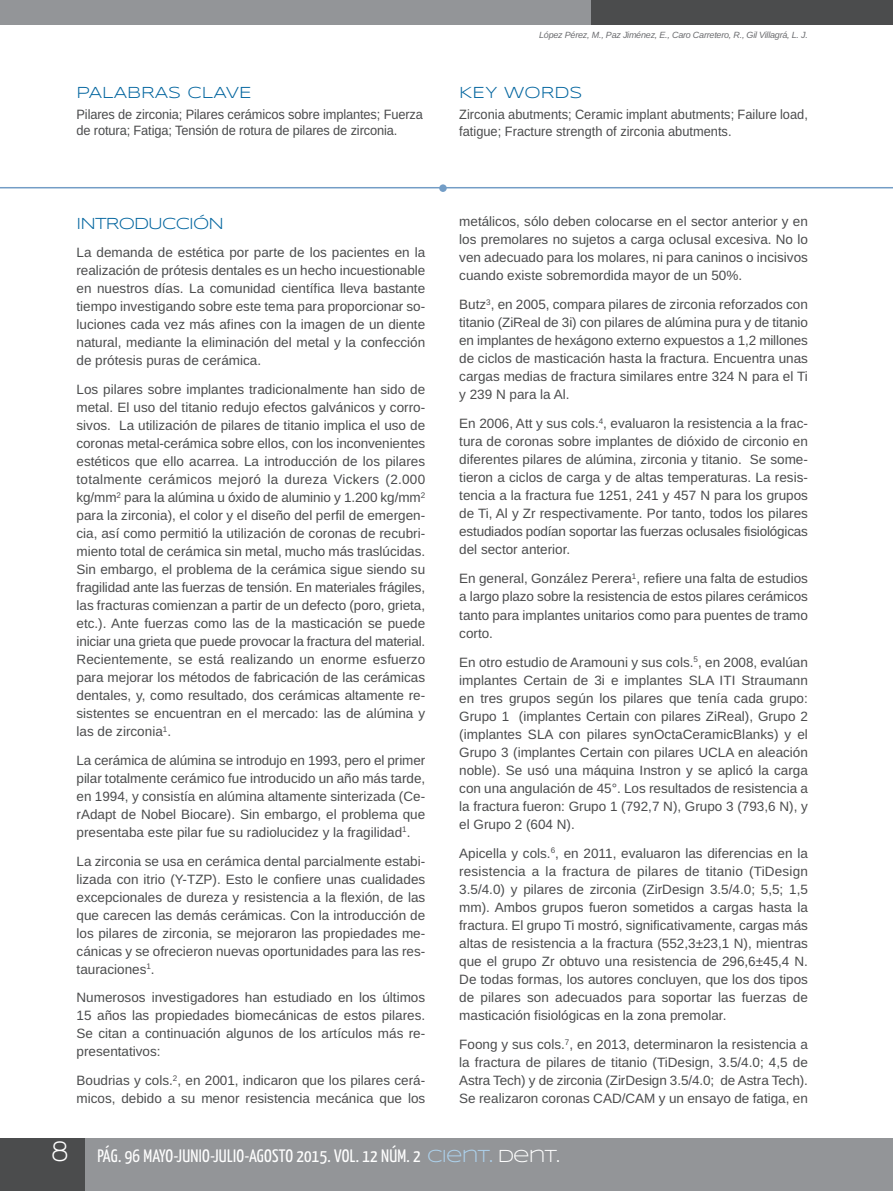
<style>
.page{position:relative;width:893px;height:1191px;background:#fff}
.page>*{position:absolute;margin:0;border:0;box-sizing:border-box;transform-origin:0 0}
.t1{font:18px "Yanone Kaffeesatz";letter-spacing:.015em;color:#fff}
.t2{font:16.5px "Syncopate";letter-spacing:-.005em;color:#00649e}
.t3{font:16.5px "Syncopate";letter-spacing:-.05em;color:#00649e}
.t4{font:13.5px/18px "Arimo";color:#4b4c4d;text-align:justify}
.t5{font:13.5px/16.2px "Arimo";color:#4b4c4d;scale:.95 1}
.t6{font:italic 9px "Arimo";letter-spacing:-.025em;color:#6c6d70}
.s1{font-family:"Walkway";font-weight:700;font-size:30px}
.s2{font-family:"Syncopate";color:#add2ed}
.s3{font-family:"Syncopate"}
</style>
<div class="page">
<div style="left:0;top:1138px;width:893px;height:53px;background:#939598"></div>
<div style="left:0;top:0;width:599px;height:25px;background:#939598"></div>
<div style="left:591px;top:0;width:302px;height:25px;background:#4b4c4d"></div>
<div style="left:0;top:1138px;width:85px;height:53px;background:#4b4c4d"></div>
<hr style="left:0;top:187px;width:893px;height:1px;background:#739dc6">
<div style="left:439px;top:184px;width:8px;height:8px;background:#739dc6;border-radius:50%"></div>
<p class="t2" style="left:77px;top:82px;width:177px">PALABRAS CLAVE</p>
<p class="t5" style="left:77px;top:106px;width:366px">Pilares de zirconia; Pilares cerámicos sobre implantes; Fuerza de rotura; Fatiga; Tensión de rotura de pilares de zirconia.</p>
<p class="t3" style="left:77px;top:213px;width:149px">INTRODUCCIÓN</p>
<p class="t4" style="left:77px;top:244px;width:350px">La demanda de estética por parte de los pacientes en la realización de prótesis dentales es un hecho incuestionable en nuestros días. La comunidad científica lleva bastante tiempo investigando sobre este tema para proporcionar so&shy;luciones cada vez más afines con la imagen de un diente natural, mediante la eliminación del metal y la confección de prótesis puras de cerámica.</p>
<p class="t4" style="left:77px;top:380px;width:350px">Los pilares sobre implantes tradicionalmente han sido de metal. El uso del titanio redujo efectos galvánicos y corro&shy;sivos. La utilización de pilares de titanio implica el uso de coronas metal-cerámica sobre ellos, con los inconvenientes estéticos que ello acarrea. La introducción de los pilares totalmente cerámicos mejoró la dureza Vickers (2.000 kg/mm<sup>2</sup> para la alúmina u óxido de aluminio y 1.200 kg/mm<sup>2 </sup>para la zirconia), el color y el diseño del perfil de emergen&shy;cia, así como permitió la utilización de coronas de recubri&shy;miento total de cerámica sin metal, mucho más traslúcidas.<br>Sin embargo, el problema de la cerámica sigue siendo su fragilidad ante las fuerzas de tensión. En materiales frágiles, las fracturas comienzan a partir de un defecto (poro, grieta, etc.). Ante fuerzas como las de la masticación se puede iniciar una grieta que puede provocar la fractura del material.<br>Recientemente, se está realizando un enorme esfuerzo para mejorar los métodos de fabricación de las cerámicas dentales, y, como resultado, dos cerámicas altamente re&shy;sistentes se encuentran en el mercado: las de alúmina y las de zirconia<sup>1</sup>.</p>
<p class="t4" style="left:77px;top:751px;width:350px">La cerámica de alúmina se introdujo en 1993, pero el primer pilar totalmente cerámico fue introducido un año más tarde, en 1994, y consistía en alúmina altamente sinterizada (Ce&shy;rAdapt de Nobel Biocare). Sin embargo, el problema que presentaba este pilar fue su radiolucidez y la fragilidad<sup>1</sup>.</p>
<p class="t4" style="left:77px;top:852px;width:350px">La zirconia se usa en cerámica dental parcialmente estabi&shy;lizada con itrio (y-TZP). Esto le confiere unas cualidades excepcionales de dureza y resistencia a la flexión, de las que carecen las demás cerámicas. Con la introducción de los pilares de zirconia, se mejoraron las propiedades me&shy;cánicas y se ofrecieron nuevas oportunidades para las res&shy;tauraciones<sup>1</sup>.</p>
<p class="t4" style="left:77px;top:988px;width:350px">Numerosos investigadores han estudiado en los últimos 15 años las propiedades biomecánicas de estos pilares.<br>Se citan a continuación algunos de los artículos más re&shy;presentativos:</p>
<p class="t4" style="left:77px;top:1071px;width:350px">Boudrias y cols.<sup>2</sup>, en 2001, indicaron que los pilares cerá&shy;micos, debido a su menor resistencia mecánica que los</p>
<p class="t6" style="left:539px;top:30px;width:270px">López pérez, M., paz Jiménez, e., Caro Carretero, r., Gil Villagrá, L. J.</p>
<p class="t2" style="left:459px;top:82px;width:125px">KEY WORDS</p>
<p class="t5" style="left:459px;top:106px;width:369px;line-height:17.1px">Zirconia abutments; Ceramic implant abutments; Failure load, fatigue; Fracture strength of zirconia abutments.</p>
<p class="t4" style="left:459px;top:212px;width:350px">metálicos, sólo deben colocarse en el sector anterior y en los premolares no sujetos a carga oclusal excesiva. No lo ven adecuado para los molares, ni para caninos o incisivos cuando existe sobremordida mayor de un 50%.</p>
<p class="t4" style="left:459px;top:295px;width:350px">Butz<sup>3</sup>, en 2005, compara pilares de zirconia reforzados con titanio (ZiReal de 3i) con pilares de alúmina pura y de titanio en implantes de hexágono externo expuestos a 1,2 millones de ciclos de masticación hasta la fractura. Encuentra unas cargas medias de fractura similares entre 324 N para el Ti y 239 N para la Al.</p>
<p class="t4" style="left:459px;top:414px;width:350px">En 2006, Att y sus cols.<sup>4</sup>, evaluaron la resistencia a la frac&shy;tura de coronas sobre implantes de dióxido de circonio en diferentes pilares de alúmina, zirconia y titanio. Se some&shy;tieron a ciclos de carga y de altas temperaturas. La resis&shy;tencia a la fractura fue 1251, 241 y 457 N para los grupos de Ti, Al y Zr respectivamente. Por tanto, todos los pilares estudiados podían soportar las fuerzas oclusales fisiológicas del sector anterior.</p>
<p class="t4" style="left:459px;top:570px;width:350px">En general, González Perera<sup>1</sup>, refiere una falta de estudios a largo plazo sobre la resistencia de estos pilares cerámicos tanto para implantes unitarios como para puentes de tramo corto.</p>
<p class="t4" style="left:459px;top:653px;width:350px">En otro estudio de Aramouni y sus cols.<sup>5</sup>, en 2008, evalúan implantes Certain de 3i e implantes SLA ITI Straumann en tres grupos según los pilares que tenía cada grupo:<br>Grupo 1 (implantes Certain con pilares ZiReal), Grupo 2 (implantes SLA con pilares synOctaCeramicBlanks) y el Grupo 3 (implantes Certain con pilares uCLA en aleación noble). Se usó una máquina Instron y se aplicó la carga con una angulación de 45°. Los resultados de resistencia a la fractura fueron: Grupo 1 (792,7 N), Grupo 3 (793,6 N), y el Grupo 2 (604 N).</p>
<p class="t4" style="left:459px;top:844px;width:350px">Apicella y cols.<sup>6</sup>, en 2011, evaluaron las diferencias en la resistencia a la fractura de pilares de titanio (TiDesign 3.5/4.0) y pilares de zirconia (ZirDesign 3.5/4.0; 5,5; 1,5 mm). Ambos grupos fueron sometidos a cargas hasta la fractura. El grupo Ti mostró, significativamente, cargas más altas de resistencia a la fractura (552,3±23,1 N), mientras que el grupo Zr obtuvo una resistencia de 296,6±45,4 N.<br>De todas formas, los autores concluyen, que los dos tipos de pilares son adecuados para soportar las fuerzas de masticación fisiológicas en la zona premolar.</p>
<p class="t4" style="left:459px;top:1035px;width:350px">Foong y sus cols.<sup>7</sup>, en 2013, determinaron la resistencia a la fractura de pilares de titanio (TiDesign, 3.5/4.0; 4,5 de Astra Tech) y de zirconia (ZirDesign 3.5/4.0; de Astra Tech).<br>Se realizaron coronas CAD/CAM y un ensayo de fatiga, en</p>
<h1 class="t1" style="left:52px;top:1144px;width:509px"><span class="s1">8</span> PÁG. 96 MAYO-JUNIO-JULIO-AGOSTO 2015. VOL. 12 NÚM. 2 <span class="s2">CIENT.</span> <span class="s3">DENT.</span></h1>
</div>
